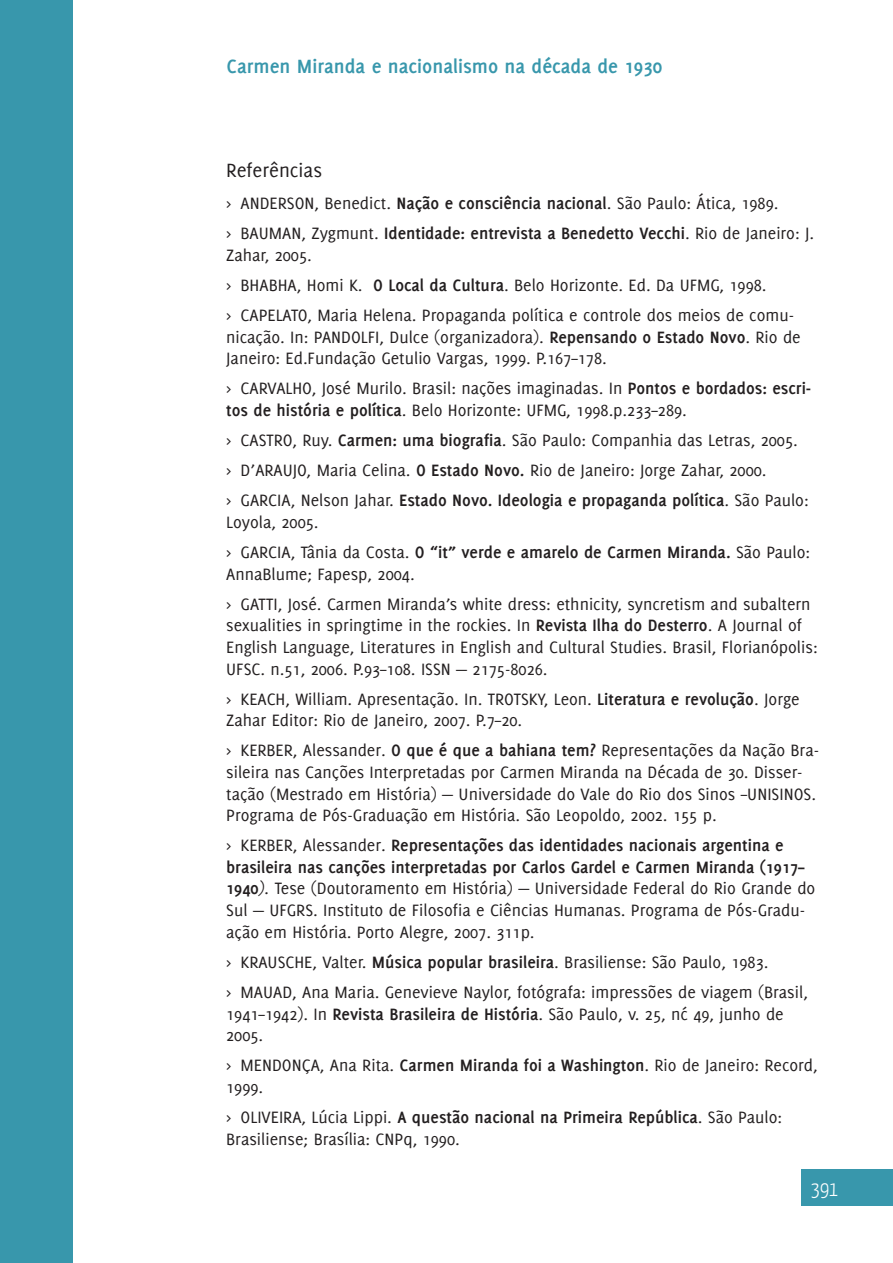
<style>
.page{position:relative;width:893px;height:1263px;background:#fff}
.page>*{position:absolute;margin:0;border:0;box-sizing:border-box;transform-origin:0 0}
.t1{font:700 21px "Delicious";color:#3897ac}
.t2{font:21px "Delicious";color:#231f20}
.t3{font:300 21px "Yanone Kaffeesatz";color:#fff}
.t4{font:18px/21.6px "Delicious";color:#231f20}
.s1{font-weight:700}
.s2{font-style:italic}
</style>
<div class="page">
<div style="left:0;top:0;width:72px;height:1263px;background:#3897ac"></div>
<div style="left:802px;top:1170px;width:91px;height:36px;background:#3897ac"></div>
<p class="t1" style="left:227px;top:54px;width:437px">Carmen Miranda e nacionalismo na década de 1930</p>
<p class="t2" style="left:226px;top:158px;width:97px">Referências</p>
<p class="t4" style="left:226px;top:188px;width:589px;line-height:30.2px">&gt; ANDERSON, Benedict. <span class="s1">Nação e consciência nacional</span>. São Paulo: Ática, 1989.<br>&gt; BAUMAN, Zygmunt. <span class="s1">Identidade: entrevista a Benedetto Vecchi</span>. Rio de Janeiro: J.</p>
<p class="t4" style="left:226px;top:240px;width:569px;line-height:30.2px">Zahar, 2005.<br>&gt; BHABHA, Homi K. <span class="s1">O Local da Cultura</span>. Belo Horizonte. Ed. Da UFMG, 1998.<br>&gt; CAPELATO, Maria Helena. Propaganda política e controle dos meios de comu-</p>
<p class="t4" style="left:226px;top:326px;width:576px">nicação. In: PANDOLFI, Dulce (organizadora). <span class="s1">Repensando o Estado Novo</span>. Rio de<br>Janeiro: Ed.Fundação Getulio Vargas, 1999. P.167–178.</p>
<p class="t4" style="left:226px;top:377px;width:587px">&gt; CARVALHO, José Murilo. Brasil: nações imaginadas. In <span class="s1">Pontos e bordados: escri&shy;tos de história e política</span>. Belo Horizonte: UFMG, 1998.p.233–289.</p>
<p class="t4" style="left:226px;top:425px;width:584px;line-height:30.2px">&gt; CASTRO, Ruy. <span class="s1">Carmen: uma biografia</span>. São Paulo: Companhia das Letras, 2005.<br>&gt; D’ARAUJO, Maria Celina. <span class="s1">O Estado Novo.</span> Rio de Janeiro: Jorge Zahar, 2000.<br>&gt; GARCIA, Nelson Jahar. <span class="s1">Estado Novo. Ideologia e propaganda política</span>. São Paulo:</p>
<p class="t4" style="left:226px;top:507px;width:586px;line-height:30.2px">Loyola, 2005.<br>&gt; GARCIA, Tânia da Costa. <span class="s1">O “it” verde e amarelo de Carmen Miranda.</span> São Paulo:</p>
<p class="t4" style="left:226px;top:558px;width:586px;line-height:30.2px">AnnaBlume; Fapesp, 2004.<br>&gt; GATTI, José. Carmen Miranda’s white dress: ethnicity, syncretism and subaltern</p>
<p class="t4" style="left:226px;top:614px;width:593px">sexualities in springtime in the rockies. In <span class="s1">Revista Ilha do Desterro</span>. A Journal of<br>English Language, Literatures in English and Cultural Studies. Brasil, Florianópolis:<br>UFSC. n.51, 2006. P.93–108. ISSN — 2175-8026.</p>
<p class="t4" style="left:226px;top:688px;width:575px">&gt; KEACH, William. Apresentação. In. TROTSKY, Leon. <span class="s1">Literatura e revolução</span>. Jorge<br>Zahar Editor: Rio de Janeiro, 2007. P.7–20.</p>
<p class="t4" style="left:226px;top:739px;width:594px">&gt; KERBER, Alessander. <span class="s1">O que é que a bahiana tem?</span> Representações da Nação Bra&shy;sileira nas Canções Interpretadas por Carmen Miranda na Década de 30. Disser&shy;tação (Mestrado em História) — Universidade do Vale do Rio dos Sinos –UNISINOS.<br>Programa de Pós-Graduação em História. São Leopoldo, 2002. 155 p.</p>
<p class="t4" style="left:226px;top:834px;width:591px">&gt; KERBER, Alessander. <span class="s1">Representações das identidades nacionais argentina e brasileira nas canções interpretadas por Carlos Gardel e Carmen Miranda (1917– 1940</span><span class="s2">).</span> Tese (Doutoramento em História) — Universidade Federal do Rio Grande do Sul — UFGRS. Instituto de Filosofia e Ciências Humanas. Programa de Pós-Gradu&shy;ação em História. Porto Alegre, 2007. 311p.</p>
<p class="t4" style="left:226px;top:946px;width:583px;line-height:30.2px">&gt; KRAUSCHE, Valter. <span class="s1">Música popular brasileira</span>. Brasiliense: São Paulo, 1983.<br>&gt; MAUAD, Ana Maria. Genevieve Naylor, fotógrafa: impressões de viagem (Brasil,</p>
<p class="t4" style="left:226px;top:1002px;width:559px">1941–1942). In <span class="s1">Revista Brasileira de História</span>. São Paulo, v. 25, nº 49, junho de<br>2005.</p>
<p class="t4" style="left:226px;top:1054px;width:593px">&gt; MENDONÇA, Ana Rita. <span class="s1">Carmen Miranda foi a Washington</span>. Rio de Janeiro: Record,<br>1999.</p>
<p class="t4" style="left:226px;top:1106px;width:557px">&gt; OLIVEIRA, Lúcia Lippi. <span class="s1">A questão nacional na Primeira República</span>. São Paulo:<br>Brasiliense; Brasília: CNPq, 1990.</p>
<p class="t3" style="left:811px;top:1176px;width:29px">391</p>
</div>
